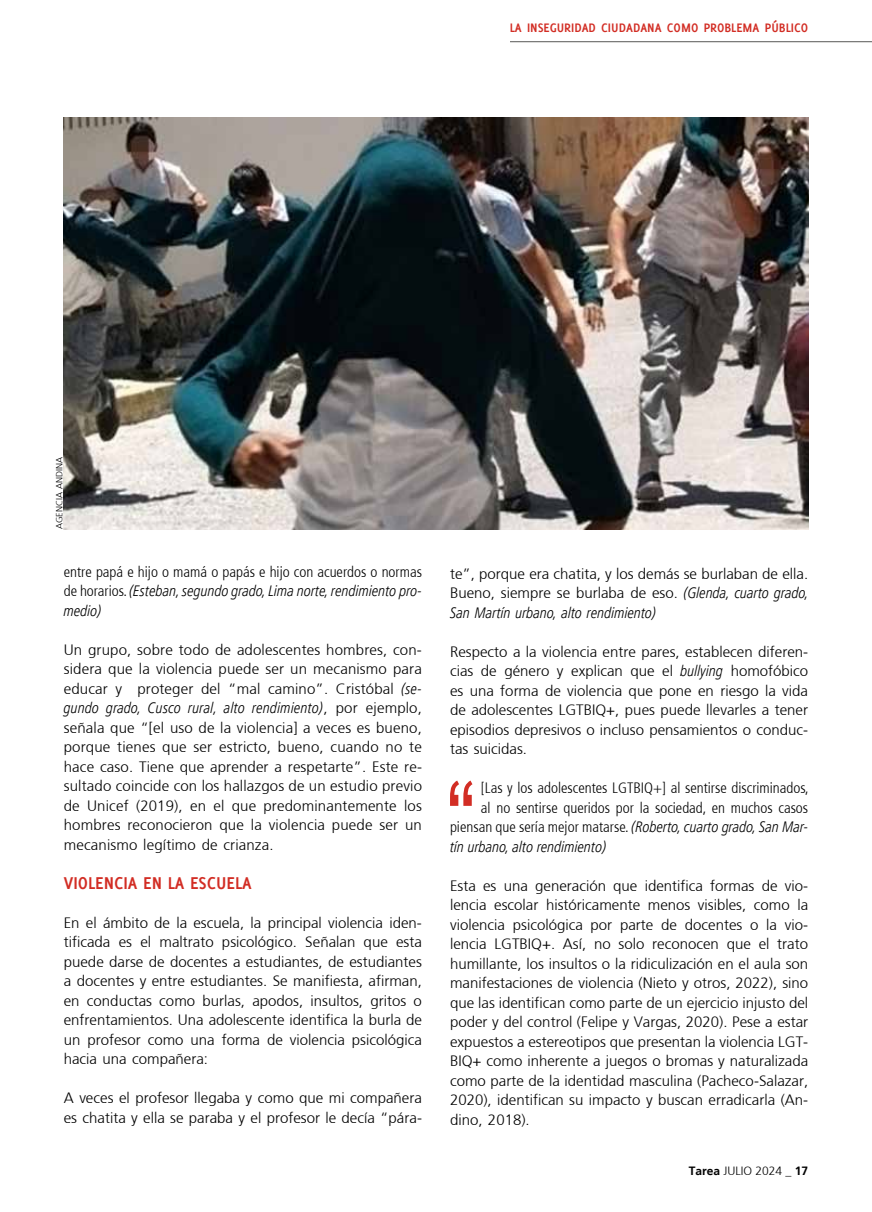
<style>
.page{position:relative;width:872px;height:1212px;background:#fff}
.page>*{position:absolute;margin:0;border:0;box-sizing:border-box;transform-origin:0 0}
.t1{font:700 18.75px "Delicious";color:#d22d24}
.t2{font:300 15px/19.5px "Frutiger";color:#000;text-align:justify}
.t3{font:300 condensed 15px/19.5px "Frutiger 47";color:#000;text-align:right}
.t4{font:15px/19.5px "Frutiger LTW04 48 Light Cond It";color:#000}
.t5{font:700 13.5px "Delicious";color:#d22d24}
.t6{font:300 12px "Frutiger";color:#000}
.t7{font:300 9px "Frutiger";color:#000}
.s1{font-family:"Frutiger 47";font-weight:300;font-stretch:condensed}
.s2{font-family:"Frutiger LTW04 48 Light Cond It";font-weight:400}
.s3{font-family:"Frutiger";font-weight:300}
.s4{font-family:"Frutiger LTW04 48 Light Cond It";font-weight:400;font-stretch:normal}
.s5{font-weight:700}
</style>
<div class="page">
<hr style="left:510px;top:41px;width:362px;height:1px;background:#575756">
<svg style="left:450px;top:780px;width:22px;height:26px"></svg>
<img style="left:64px;top:118px;width:744px;height:411px">
<p class="t5" style="left:509px;top:20px;width:300px">LA INSEGURIDAD CIUDADANA COMO PROBLEMA PÚBLICO</p>
<p class="t7" style="left:54px;top:529px;width:74px;rotate:-90deg">AGENCIA ANDINA</p>
<p class="t3" style="left:64px;top:562px;width:360px">entre papá e hijo o mamá o papás e hijo con acuerdos o normas</p>
<p class="t4" style="left:64px;top:581px;width:360px"><span class="s1">de horarios.</span> (Esteban, segundo grado, Lima norte, rendimiento pro&shy;medio)</p>
<p class="t2" style="left:64px;top:640px;width:360px">Un grupo, sobre todo de adolescentes hombres, con&shy;sidera que la violencia puede ser un mecanismo para educar y proteger del “mal camino”. Cristóbal <span class="s2">(se-</span></p>
<p class="t4" style="left:64px;top:698px;width:360px">gundo grado, Cusco rural, alto rendimiento)<span class="s3">, por ejemplo,</span></p>
<p class="t2" style="left:64px;top:718px;width:360px">señala que “[el uso de la violencia] a veces es bueno, porque tienes que ser estricto, bueno, cuando no te hace caso. Tiene que aprender a respetarte”. Este re&shy;sultado coincide con los hallazgos de un estudio previo de Unicef (2019), en el que predominantemente los hombres reconocieron que la violencia puede ser un mecanismo legítimo de crianza.</p>
<p class="t1" style="left:64px;top:872px;width:189px">VIOLENCIA EN LA ESCUELA</p>
<p class="t2" style="left:64px;top:913px;width:360px">En el ámbito de la escuela, la principal violencia iden&shy;tificada es el maltrato psicológico. Señalan que esta puede darse de docentes a estudiantes, de estudiantes a docentes y entre estudiantes. Se manifiesta, afirman, en conductas como burlas, apodos, insultos, gritos o enfrentamientos. Una adolescente identifica la burla de un profesor como una forma de violencia psicológica hacia una compañera:</p>
<p class="t2" style="left:64px;top:1088px;width:360px">A veces el profesor llegaba y como que mi compañera es chatita y ella se paraba y el profesor le decía “pára-</p>
<p class="t2" style="left:450px;top:564px;width:360px">te”, porque era chatita, y los demás se burlaban de ella.<br>Bueno, siempre se burlaba de eso. <span class="s2">(Glenda, cuarto grado,</span></p>
<p class="t4" style="left:450px;top:603px;width:208px">San Martín urbano, alto rendimiento)</p>
<p class="t2" style="left:450px;top:642px;width:360px">Respecto a la violencia entre pares, establecen diferen&shy;cias de género y explican que el <span class="s2">bullying</span> homofóbico es una forma de violencia que pone en riesgo la vida de adolescentes LGTBIQ+, pues puede llevarles a tener episodios depresivos o incluso pensamientos o conduc&shy;tas suicidas.</p>
<p class="t3" style="left:450px;top:778px;width:360px">[Las y los adolescentes LGTBIQ+] al sentirse discriminados,<br>al no sentirse queridos por la sociedad, en muchos casos piensan que sería mejor matarse. <span class="s4">(Roberto, cuarto grado, San Mar-</span></p>
<p class="t4" style="left:450px;top:837px;width:158px">tín urbano, alto rendimiento)</p>
<p class="t2" style="left:450px;top:876px;width:360px">Esta es una generación que identifica formas de vio&shy;lencia escolar históricamente menos visibles, como la violencia psicológica por parte de docentes o la vio&shy;lencia LGTBIQ+. Así, no solo reconocen que el trato humillante, los insultos o la ridiculización en el aula son manifestaciones de violencia (Nieto y otros, 2022), sino que las identifican como parte de un ejercicio injusto del poder y del control (Felipe y Vargas, 2020). Pese a estar expuestos a estereotipos que presentan la violencia LGT-BIQ+ como inherente a juegos o bromas y naturalizada como parte de la identidad masculina (Pacheco-Salazar, 2020), identifican su impacto y buscan erradicarla (An&shy;dino, 2018).</p>
<p class="t6" style="left:688px;top:1164px;width:121px"><span class="s5">Tarea</span> JULIO 2024 _ <span class="s5">17</span></p>
</div>
